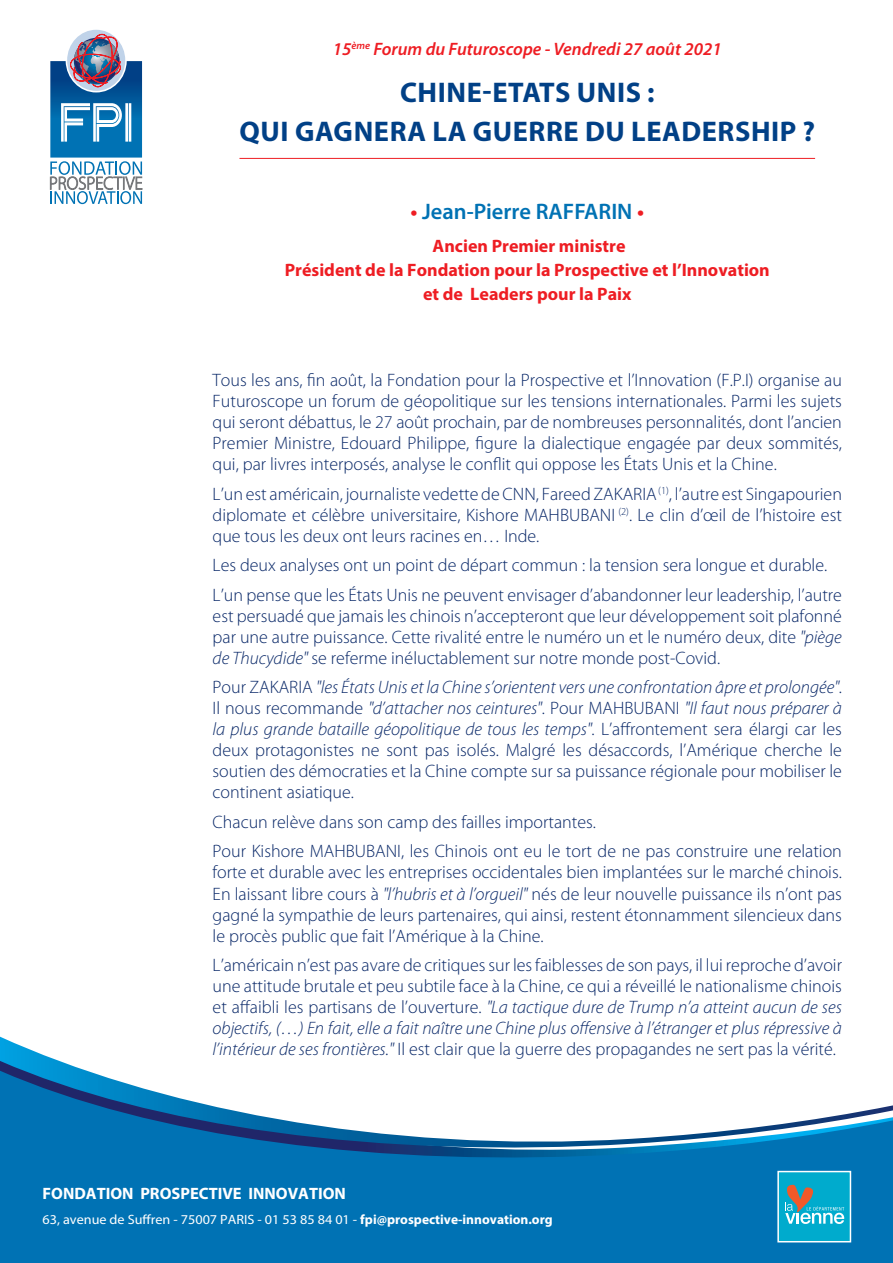
<style>
.page{position:relative;width:893px;height:1263px;background:#fff}
.page>*{position:absolute;margin:0;border:0;box-sizing:border-box;transform-origin:0 0}
.t1{font:700 28.5px/39px "Myriad Pro";letter-spacing:.02em;color:#014086;text-align:center}
.t2{font:600 22.5px "Myriad Pro";color:#0072b4}
.t3{font:300 18px/21px "Myriad Pro";color:#092868;text-align:justify}
.t4{font:700 18px/24px "Myriad Pro";color:#ee1d23;text-align:center}
.t5{font:italic 600 18px "Myriad";color:#ee1d23}
.t6{font:700 16.5px "Myriad Pro";color:#fff}
.t7{font:13.5px "Myriad Pro";color:#fff;scale:1.05 1}
.s1{color:#ee1d23}
.s2{font-style:italic}
.s3{font-weight:700}
</style>
<div class="page">
<div style="left:0;top:1020px;width:893px;height:243px;background:#0072b4"></div>
<div style="left:0;top:1020px;width:893px;height:17px;background:#fff"></div>
<svg style="left:0;top:1037px;width:893px;height:121px"></svg>
<hr style="left:239px;top:158px;width:576px;height:1px;background:#ee1d23">
<svg style="left:50px;top:30px;width:92px;height:174px"></svg>
<div style="left:780px;top:1171px;width:70px;height:71px;background:#00abcd"></div>
<svg style="left:785px;top:1184px;width:59px;height:40px"></svg>
<div style="left:777px;top:1171px;width:74px;height:71px;border:2px solid #fff"></div>
<p class="t5" style="left:333px;top:39px;width:390px">15<sup>ème</sup> Forum du Futuroscope - Vendredi 27 août 2021</p>
<h1 class="t1" style="left:240px;top:72px;width:577px">CHINE-ETATS UNIS :<br>QUI GAGNERA LA GUERRE DU LEADERSHIP ?</h1>
<p class="t2" style="left:410px;top:197px;width:235px"><span class="s1">•</span> Jean-Pierre RAFFARIN <span class="s1">•</span></p>
<p class="t4" style="left:285px;top:233px;width:487px">Ancien Premier ministre<br>Président de la Fondation pour la Prospective et l’Innovation et de Leaders pour la Paix</p>
<p class="t3" style="left:213px;top:370px;width:631px">Tous les ans, fin août, la Fondation pour la Prospective et l’Innovation (F.P.I) organise au Futuroscope un forum de géopolitique sur les tensions internationales. Parmi les sujets qui seront débattus, le 27 août prochain, par de nombreuses personnalités, dont l’ancien Premier Ministre, Edouard Philippe, figure la dialectique engagée par deux sommités, qui, par livres interposés, analyse le conflit qui oppose les États Unis et la Chine.</p>
<p class="t3" style="left:213px;top:484px;width:631px">L’un est américain, journaliste vedette de CNN, Fareed ZAKARIA <sup>(1)</sup>, l’autre est Singapourien diplomate et célèbre universitaire, Kishore MAHBUBANI <sup>(2)</sup>. Le clin d’œil de l’histoire est que tous les deux ont leurs racines en… Inde.</p>
<p class="t3" style="left:213px;top:551px;width:631px;line-height:29.5px">Les deux analyses ont un point de départ commun : la tension sera longue et durable.<br>L’un pense que les États Unis ne peuvent envisager d’abandonner leur leadership, l’autre</p>
<p class="t3" style="left:213px;top:606px;width:631px">est persuadé que jamais les chinois n’accepteront que leur développement soit plafonné par une autre puissance. Cette rivalité entre le numéro un et le numéro deux, dite <span class="s2">"piège de Thucydide"</span> se referme inéluctablement sur notre monde post-Covid.</p>
<p class="t3" style="left:213px;top:677px;width:631px">Pour ZAKARIA <span class="s2">"les États Unis et la Chine s’orientent vers une confrontation âpre et prolongée"</span>.<br>Il nous recommande <span class="s2">"d’attacher nos ceintures"</span>. Pour MAHBUBANI <span class="s2">"Il faut nous préparer à la plus grande bataille géopolitique de tous les temps"</span>. L’affrontement sera élargi car les deux protagonistes ne sont pas isolés. Malgré les désaccords, l’Amérique cherche le soutien des démocraties et la Chine compte sur sa puissance régionale pour mobiliser le continent asiatique.</p>
<p class="t3" style="left:213px;top:807px;width:631px;line-height:29.5px">Chacun relève dans son camp des failles importantes.<br>Pour Kishore MAHBUBANI, les Chinois ont eu le tort de ne pas construire une relation</p>
<p class="t3" style="left:213px;top:862px;width:631px">forte et durable avec les entreprises occidentales bien implantées sur le marché chinois.<br>En laissant libre cours à <span class="s2">"l’hubris et à l’orgueil"</span> nés de leur nouvelle puissance ils n’ont pas gagné la sympathie de leurs partenaires, qui ainsi, restent étonnamment silencieux dans le procès public que fait l’Amérique à la Chine.</p>
<p class="t3" style="left:213px;top:955px;width:631px">L’américain n’est pas avare de critiques sur les faiblesses de son pays, il lui reproche d’avoir une attitude brutale et peu subtile face à la Chine, ce qui a réveillé le nationalisme chinois et affaibli les partisans de l’ouverture. <span class="s2">"La tactique dure de Trump n’a atteint aucun de ses objectifs, (…) En fait, elle a fait naître une Chine plus offensive à l’étranger et plus répressive à l’intérieur de ses frontières."</span> Il est clair que la guerre des propagandes ne sert pas la vérité.</p>
<p class="t6" style="left:43px;top:1182px;width:305px">FONDATION PROSPECTIVE INNOVATION</p>
<p class="t7" style="left:43px;top:1211px;width:487px">63, avenue de Suffren - 75007 PARIS - 01 53 85 84 01 - <span class="s3">fpi@prospective-innovation.org</span></p>
</div>
